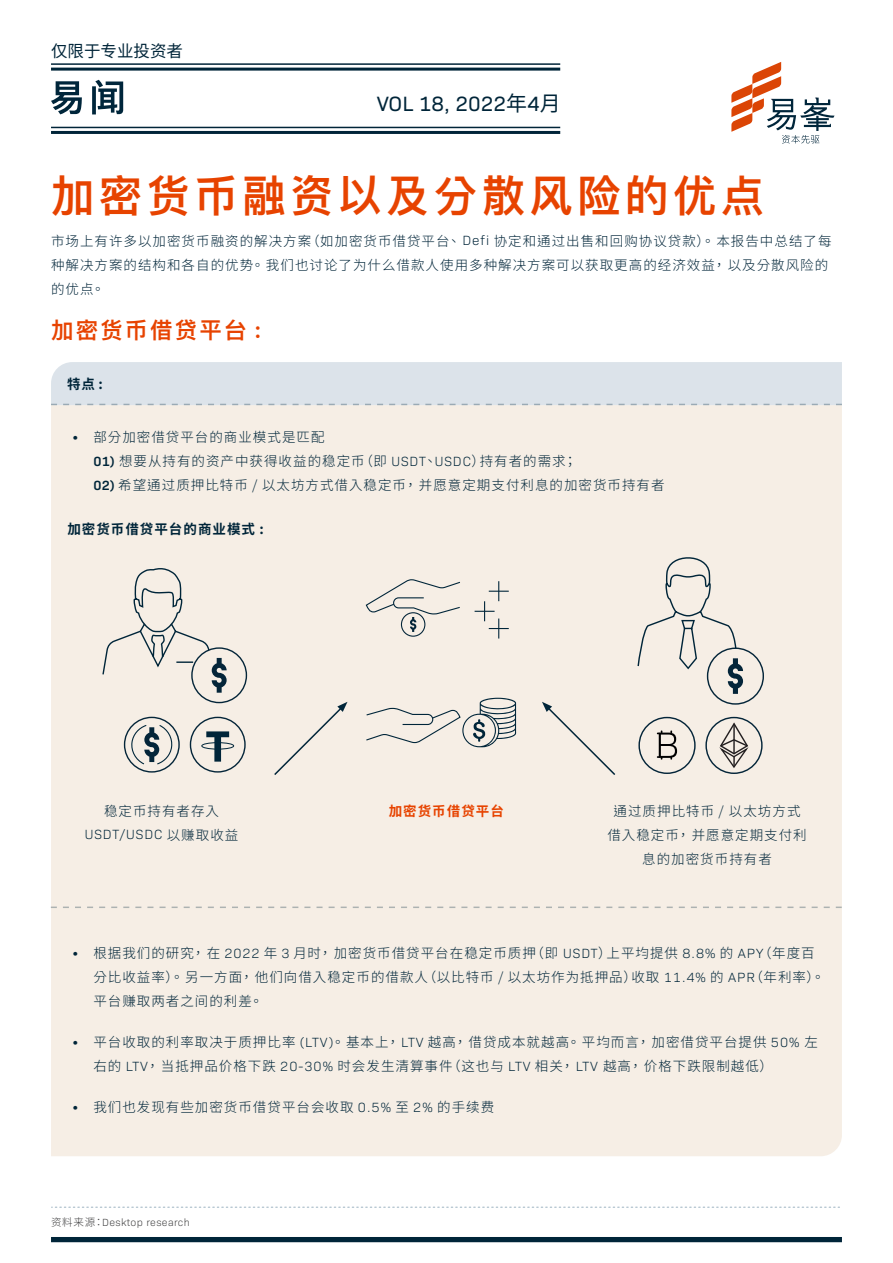
<style>
.page{position:relative;width:893px;height:1263px;background:#fff}
.page>*{position:absolute;margin:0;border:0;box-sizing:border-box;transform-origin:0 0}
.t1{font:600 43.5px "Ping Fang SC";letter-spacing:.1em;color:#e74300}
.t2{font:600 22.5px "Ping Fang HK";letter-spacing:.1em;color:#e74300}
.t3{font:21px "Bio Sans";color:#002539}
.t4{font:16.5px "Noto Sans CJ Ksc";color:#002539}
.t5{font:300 13.5px/24px "Noto Sans CJ Ktc";letter-spacing:.075em;color:#002539}
.t6{font:700 13.5px "Noto Sans CJ Ktc";letter-spacing:.075em;color:#002539}
.t7{font:700 13.5px "Noto Sans CJ Ktc";letter-spacing:.075em;color:#e74300}
.t8{font:300 10.5px "Bio Sans";letter-spacing:.03em;color:#3e3e3f}
.s1{font-family:"Noto Sans CJ Ktc"}
.s2{font-family:"Bio Sans"}
.s3{font-family:"Josefin Sans";font-weight:600}
.s4{font-family:"Bio Sans";font-weight:600}
</style>
<div class="page">
<div style="left:51px;top:405px;width:791px;height:751px;background:#f6eee5"></div>
<div style="left:51px;top:362px;width:791px;height:43px;background:#dce3ea"></div>
<svg style="left:365px;top:579px;width:96px;height:53px"></svg>
<div style="left:401px;top:612px;width:24px;height:25px;border:1px solid #042539;border-radius:50%"></div>
<svg style="left:475px;top:581px;width:34px;height:57px"></svg>
<svg style="left:365px;top:698px;width:151px;height:49px"></svg>
<svg style="left:637px;top:553px;width:106px;height:141px"></svg>
<div style="left:638px;top:717px;width:58px;height:57px;border:1px solid #042539;border-radius:50%"></div>
<svg style="left:657px;top:730px;width:20px;height:30px"></svg>
<div style="left:705px;top:717px;width:58px;height:57px;border:1px solid #042539;border-radius:50%"></div>
<svg style="left:719px;top:721px;width:32px;height:48px"></svg>
<svg style="left:51px;top:906px;width:791px;height:2px"></svg>
<div style="left:190px;top:717px;width:56px;height:56px;border:1px solid #042539;border-radius:50%"></div>
<svg style="left:206px;top:731px;width:23px;height:31px"></svg>
<div style="left:201px;top:742px;width:33px;height:7px;border:1px solid #002539;border-radius:50%"></div>
<div style="left:124px;top:717px;width:56px;height:56px;border:1px solid #042539;border-radius:50%"></div>
<svg style="left:130px;top:724px;width:44px;height:41px"></svg>
<svg style="left:101px;top:567px;width:126px;height:126px"></svg>
<div style="left:542px;top:702px;width:75px;height:75px;background:#f6eee5"></div>
<div style="left:273px;top:702px;width:74px;height:75px;background:#f6eee5"></div>
<hr style="left:51px;top:68px;width:509px;height:3px;background:#002539">
<hr style="left:51px;top:63px;width:509px;height:2px;background:#002539">
<hr style="left:51px;top:131px;width:509px;height:3px;background:#002539">
<hr style="left:51px;top:127px;width:509px;height:1px;background:#002539">
<div style="left:51px;top:1237px;width:791px;height:5px;background:#002539"></div>
<svg style="left:51px;top:81px;width:31px;height:33px"></svg>
<svg style="left:92px;top:80px;width:31px;height:34px"></svg>
<svg style="left:731px;top:62px;width:104px;height:82px"></svg>
<svg style="left:52px;top:1206px;width:787px;height:2px"></svg>
<p class="t4" style="left:51px;top:42px;width:133px">仅限于专业投资者</p>
<p class="t3" style="left:377px;top:88px;width:185px">VOL 18, 2022<span class="s1">年</span>4<span class="s1">月</span></p>
<p class="t1" style="left:51px;top:169px;width:715px">加密货币融资以及分散风险的优点</p>
<p class="t5" style="left:51px;top:229px;width:782px">市场上有许多以加密货币融资的解决方案（如加密货币借贷平台、 <span class="s2">Defi</span> 协定和通过出售和回购协议贷款）。 本报告中总结了每种解决方案的结构和各自的优势。 我们也讨论了为什么借款人使用多种解决方案可以获取更高的经济效益， 以及分散风险的的优点。</p>
<p class="t2" style="left:51px;top:316px;width:211px">加密货币借贷平台 :</p>
<p class="t6" style="left:67px;top:376px;width:37px">特点:</p>
<p class="t5" style="left:72px;top:426px;width:254px"><span class="s3">•</span> 部分加密借贷平台的商业模式是匹配</p>
<p class="t5" style="left:93px;top:450px;width:485px"><span class="s4">01)</span> 想要从持有的资产中获得收益的稳定币（即 <span class="s2">USDT</span>、<span class="s2">USDC</span>）持有者的需求；</p>
<p class="t5" style="left:93px;top:474px;width:573px"><span class="s4">02)</span> 希望通过质押比特币 / 以太坊方式借入稳定币， 并愿意定期支付利息的加密货币持有者</p>
<p class="t6" style="left:67px;top:522px;width:198px">加密货币借贷平台的商业模式 :</p>
<p class="t5" style="left:85px;top:800px;width:155px;line-height:23.4px;text-align:center">稳定币持有者存入<br><span class="s2">USDT/USDC</span> 以赚取收益</p>
<p class="t7" style="left:389px;top:803px;width:117px">加密货币借贷平台</p>
<p class="t5" style="left:607px;top:799px;width:201px;text-align:center">通过质押比特币 / 以太坊方式借入稳定币， 并愿意定期支付利息的加密货币持有者</p>
<p class="t5" style="left:93px;top:941px;width:733px;text-indent:-21px"><span class="s3">•</span> 根据我们的研究， 在 <span class="s2">2022</span> 年 <span class="s2">3</span> 月时， 加密货币借贷平台在稳定币质押（即 <span class="s2">USDT</span>）上平均提供 <span class="s2">8.8%</span> 的 <span class="s2">APY</span>（年度百分比收益率）。 另一方面， 他们向借入稳定币的借款人（以比特币 / 以太坊作为抵押品）收取 <span class="s2">11.4%</span> 的 <span class="s2">APR</span>（年利率）。平台赚取两者之间的利差。</p>
<p class="t5" style="left:93px;top:1030px;width:726px;text-indent:-21px"><span class="s3">•</span> 平台收取的利率取决于质押比率 <span class="s2">(LTV)</span>。 基本上， <span class="s2">LTV</span> 越高， 借贷成本就越高。 平均而言， 加密借贷平台提供 <span class="s2">50%</span> 左右的 <span class="s2">LTV</span>， 当抵押品价格下跌 <span class="s2">20-30%</span> 时会发生清算事件（这也与 <span class="s2">LTV</span> 相关， <span class="s2">LTV</span> 越高， 价格下跌限制越低）</p>
<p class="t5" style="left:72px;top:1095px;width:424px"><span class="s3">•</span> 我们也发现有些加密货币借贷平台会收取 <span class="s2">0.5%</span> 至 <span class="s2">2%</span> 的手续费</p>
<p class="t8" style="left:51px;top:1215px;width:140px"><span class="s1">资料来源：</span>Desktop research</p>
</div>
